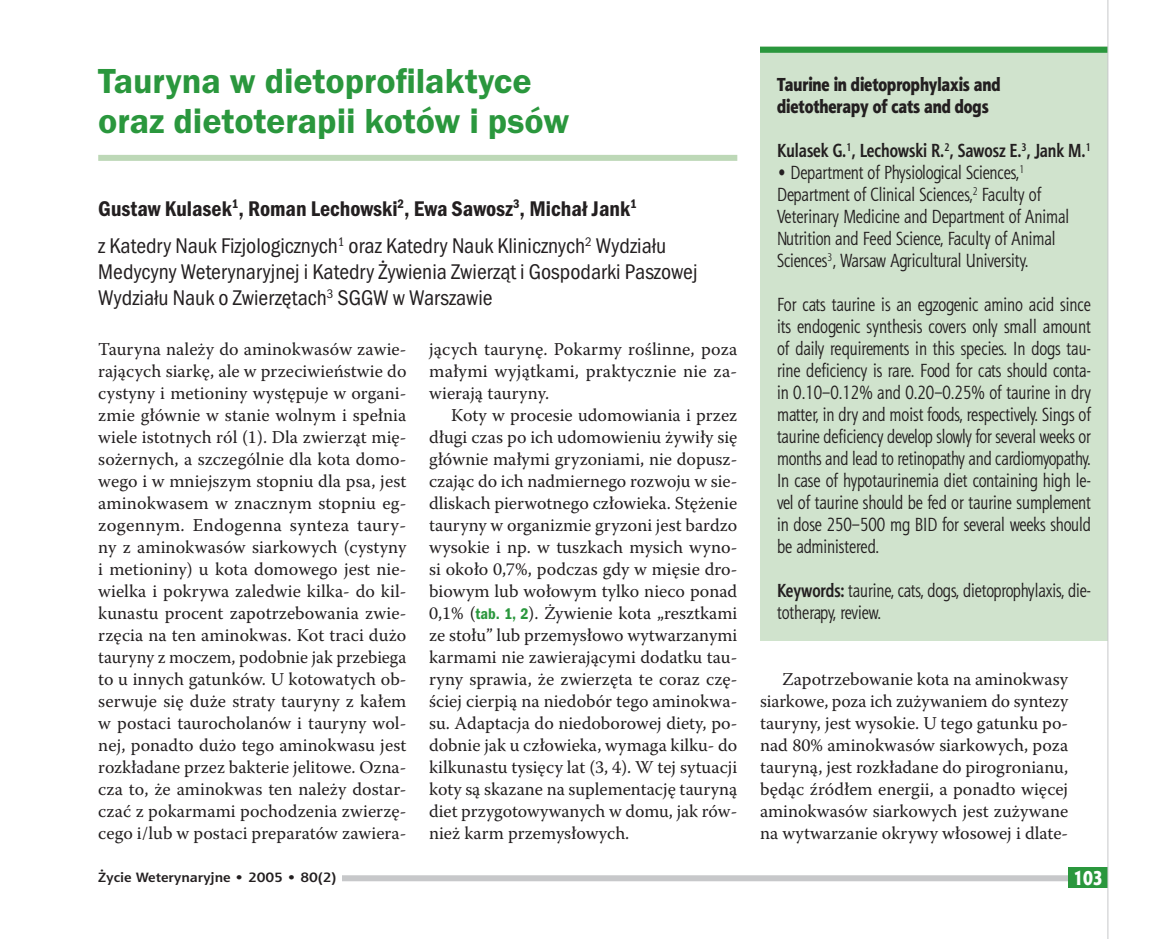
<style>
.page{position:relative;width:1166px;height:939px;background:#fff}
.page>*{position:absolute;margin:0;border:0;box-sizing:border-box;transform-origin:0 0}
.t1{font:600 36px/40px "Franklin Gothic Itc TEE Dm";color:#2a973d}
.t2{font:22px/26px "Franklin Got Itc TOT Boo Con";color:#231f20}
.t3{font:22px "Franklin Got Itc TOT Dem Con";color:#231f20}
.t4{font:20px "Aerton Cnd EFN Black";color:#fff}
.t5{font:19px/22px "Aerton Cnd EFN";color:#231f20}
.t6{font:19px/22px "Aerton Cnd EFN Black";color:#231f20}
.t7{font:700 19px "Aerton Cnd EFN";color:#231f20}
.t8{font:18px/22px "Warnock Pro";letter-spacing:.005em;color:#231f20;text-align:justify}
.t9{font:700 13.6px "Aerton EFN";color:#231f20;scale:1.11 1}
.s1{font-family:"Franklin Got Itc TOT Dem Con";font-size:16px;color:#2a973d}
.s2{font-weight:700}
</style>
<div class="page">
<div style="left:760px;top:47px;width:347px;height:594px;background:#d0e3cd"></div>
<div style="left:760px;top:47px;width:347px;height:6px;background:#2a973d"></div>
<div style="left:98px;top:875px;width:1009px;height:6px;background:#c7c8ca"></div>
<div style="left:1068px;top:867px;width:39px;height:20px;background:#2a973d"></div>
<hr style="left:1107px;top:0;width:1px;height:938px;background:#c7c8ca">
<div style="left:98px;top:869px;width:244px;height:17px;background:#fff"></div>
<div style="left:98px;top:155px;width:639px;height:6px;background:#bdd8b7"></div>
<h1 class="t1" style="left:98px;top:64px;width:472px">Tauryna w dietoprofilaktyce oraz dietoterapii kotów i psów</h1>
<p class="t3" style="left:98px;top:201px;width:540px">Gustaw Kulasek<sup>1</sup>, Roman Lechowski<sup>2</sup>, Ewa Sawosz<sup>3</sup>, Michał Jank<sup>1</sup></p>
<p class="t2" style="left:98px;top:235px;width:600px">z Katedry Nauk Fizjologicznych<sup>1</sup> oraz Katedry Nauk Klinicznych<sup>2</sup> Wydziału<br>Medycyny Weterynaryjnej i Katedry Żywienia Zwierząt i Gospodarki Paszowej<br>Wydziału Nauk o Zwierzętach<sup>3</sup> SGGW w Warszawie</p>
<p class="t8" style="left:98px;top:339px;width:310px">Tauryna należy do aminokwasów zawie&shy;rających siarkę, ale w przeciwieństwie do cystyny i metioniny występuje w organi&shy;zmie głównie w stanie wolnym i spełnia wiele istotnych ról (1). Dla zwierząt mię&shy;sożernych, a szczególnie dla kota domo&shy;wego i w mniejszym stopniu dla psa, jest aminokwasem w znacznym stopniu eg&shy;zogennym. Endogenna synteza taury&shy;ny z aminokwasów siarkowych (cystyny i metioniny) u kota domowego jest nie&shy;wielka i pokrywa zaledwie kilka- do kil&shy;kunastu procent zapotrzebowania zwie&shy;rzęcia na ten aminokwas. Kot traci dużo tauryny z moczem, podobnie jak przebiega to u innych gatunków. U kotowatych ob&shy;serwuje się duże straty tauryny z kałem w postaci taurocholanów i tauryny wol&shy;nej, ponadto dużo tego aminokwasu jest rozkładane przez bakterie jelitowe. Ozna&shy;cza to, że aminokwas ten należy dostar&shy;czać z pokarmami pochodzenia zwierzę&shy;cego i/lub w postaci preparatów zawiera-</p>
<p class="t8" style="left:429px;top:339px;width:310px">jących taurynę. Pokarmy roślinne, poza małymi wyjątkami, praktycznie nie za&shy;wierają tauryny.</p>
<p class="t8" style="left:429px;top:405px;width:310px;text-indent:22px">Koty w procesie udomowiania i przez długi czas po ich udomowieniu żywiły się głównie małymi gryzoniami, nie dopusz&shy;czając do ich nadmiernego rozwoju w sie&shy;dliskach pierwotnego człowieka. Stężenie tauryny w organizmie gryzoni jest bardzo wysokie i np. w tuszkach mysich wyno&shy;si około 0,7%, podczas gdy w mięsie dro&shy;biowym lub wołowym tylko nieco ponad 0,1% (<span class="s1">tab. 1, 2</span>). Żywienie kota „resztkami ze stołu” lub przemysłowo wytwarzanymi karmami nie zawierającymi dodatku tau&shy;ryny sprawia, że zwierzęta te coraz czę&shy;ściej cierpią na niedobór tego aminokwa&shy;su. Adaptacja do niedoborowej diety, po&shy;dobnie jak u człowieka, wymaga kilku- do kilkunastu tysięcy lat (3, 4). W tej sytuacji koty są skazane na suplementację tauryną diet przygotowywanych w domu, jak rów&shy;nież karm przemysłowych.</p>
<p class="t9" style="left:98px;top:869px;width:216px">Życie Weterynaryjne • 2005 • 80(2)</p>
<p class="t6" style="left:777px;top:75px;width:225px">Taurine in dietoprophylaxis and dietotherapy of cats and dogs</p>
<p class="t7" style="left:777px;top:139px;width:315px">Kulasek G.<sup>1</sup>, Lechowski R.<sup>2</sup>, Sawosz E.<sup>3</sup>, Jank M.<sup>1</sup></p>
<p class="t5" style="left:777px;top:163px;width:294px">• Department of Physiological Sciences,<sup>1<br></sup>Department of Clinical Sciences,<sup>2</sup> Faculty of Veterinary Medicine and Department of Animal Nutrition and Feed Science, Faculty of Animal Sciences<sup>3</sup>, Warsaw Agricultural University.</p>
<p class="t5" style="left:777px;top:295px;width:315px;text-align:justify">For cats taurine is an egzogenic amino acid since its endogenic synthesis covers only small amount of daily requirements in this species. In dogs tau&shy;rine deficiency is rare. Food for cats should conta&shy;in 0.10–0.12% and 0.20–0.25% of taurine in dry matter, in dry and moist foods, respectively. Sings of taurine deficiency develop slowly for several weeks or months and lead to retinopathy and cardiomyopathy.<br>In case of hypotaurinemia diet containing high le&shy;vel of taurine should be fed or taurine sumplement in dose 250–500 mg BID for several weeks should be administered.</p>
<p class="t5" style="left:777px;top:581px;width:315px"><span class="s2">Keywords:</span> taurine, cats, dogs, dietoprophylaxis, die&shy;totherapy, review.</p>
<p class="t8" style="left:760px;top:669px;width:310px;text-indent:22px">Zapotrzebowanie kota na aminokwasy siarkowe, poza ich zużywaniem do syntezy tauryny, jest wysokie. U tego gatunku po&shy;nad 80% aminokwasów siarkowych, poza tauryną, jest rozkładane do pirogronianu, będąc źródłem energii, a ponadto więcej aminokwasów siarkowych jest zużywane na wytwarzanie okrywy włosowej i dlate-</p>
<p class="t4" style="left:1073px;top:870px;width:31px">103</p>
</div>
